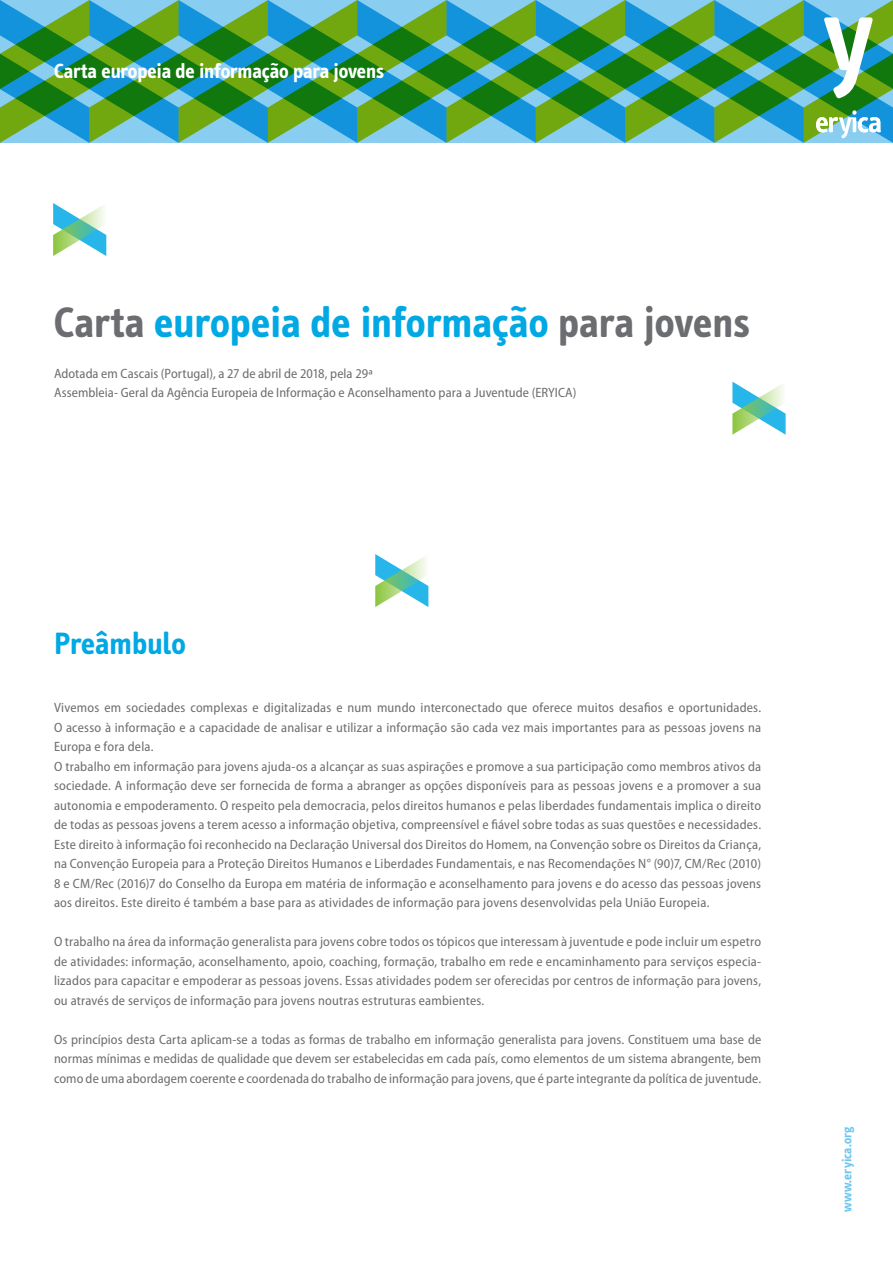
<style>
.page{position:relative;width:893px;height:1263px;background:#fff}
.page>*{position:absolute;margin:0;border:0;box-sizing:border-box;transform-origin:0 0}
.t1{font:700 43.5px "Info Text";color:#00a8e4}
.t2{font:700 31.5px "Info Text";color:#00a8e4}
.t3{font:700 21px "Info Text";letter-spacing:-.005em;color:#fff}
.t4{font:semi-condensed 13.5px/19.5px "Myriad Pro";letter-spacing:.015em;color:#6c6d70}
.t5{font:700 13.5px "Info Text";letter-spacing:.005em;color:#6fc6ef}
.s1{color:#6c6d70}
</style>
<div class="page">
<svg style="left:53px;top:203px;width:53px;height:53px"></svg>
<svg style="left:375px;top:554px;width:53px;height:53px"></svg>
<svg style="left:732px;top:382px;width:54px;height:53px"></svg>
<svg style="left:0;top:0;width:893px;height:143px;background:#4ba27e"></svg>
<h3 class="t3" style="left:54px;top:59px;width:332px">Carta europeia de informação para jovens</h3>
<h1 class="t1" style="left:54px;top:298px;width:697px"><span class="s1">Carta</span> europeia de informação <span class="s1">para jovens</span></h1>
<p class="t4" style="left:54px;top:363px;width:524px">Adotada em Cascais (Portugal), a 27 de abril de 2018, pela 29ª<br>Assembleia- Geral da Agência Europeia de Informação e Aconselhamento para a Juventude (ERYICA)</p>
<h2 class="t2" style="left:54px;top:625px;width:133px">Preâmbulo</h2>
<p class="t4" style="left:54px;top:698px;width:709px">Vivemos em sociedades complexas e digitalizadas e num mundo interconectado que oferece muitos desafios e oportunidades.<br>O acesso à informação e a capacidade de analisar e utilizar a informação são cada vez mais importantes para as pessoas jovens na Europa e fora dela.<br>O trabalho em informação para jovens ajuda-os a alcançar as suas aspirações e promove a sua participação como membros ativos da sociedade. A informação deve ser fornecida de forma a abranger as opções disponíveis para as pessoas jovens e a promover a sua autonomia e empoderamento. O respeito pela democracia, pelos direitos humanos e pelas liberdades fundamentais implica o direito de todas as pessoas jovens a terem acesso a informação objetiva, compreensível e fiável sobre todas as suas questões e necessidades.<br>Este direito à informação foi reconhecido na Declaração Universal dos Direitos do Homem, na Convenção sobre os Direitos da Criança, na Convenção Europeia para a Proteção Direitos Humanos e Liberdades Fundamentais, e nas Recomendações N° (90)7, CM/Rec (2010)<br>8 e CM/Rec (2016)7 do Conselho da Europa em matéria de informação e aconselhamento para jovens e do acesso das pessoas jovens aos direitos. Este direito é também a base para as atividades de informação para jovens desenvolvidas pela União Europeia.</p>
<p class="t4" style="left:54px;top:932px;width:709px;text-align:justify">O trabalho na área da informação generalista para jovens cobre todos os tópicos que interessam à juventude e pode incluir um espetro de atividades: informação, aconselhamento, apoio, coaching, formação, trabalho em rede e encaminhamento para serviços especia&shy;lizados para capacitar e empoderar as pessoas jovens. Essas atividades podem ser oferecidas por centros de informação para jovens, ou através de serviços de informação para jovens noutras estruturas eambientes.</p>
<p class="t4" style="left:54px;top:1029px;width:709px;text-align:justify">Os princípios desta Carta aplicam-se a todas as formas de trabalho em informação generalista para jovens. Constituem uma base de normas mínimas e medidas de qualidade que devem ser estabelecidas em cada país, como elementos de um sistema abrangente, bem como de uma abordagem coerente e coordenada do trabalho de informação para jovens, que é parte integrante da política de juventude.</p>
<p class="t5" style="left:839px;top:1212px;width:87px;rotate:-90deg">www.eryica.org</p>
</div>
